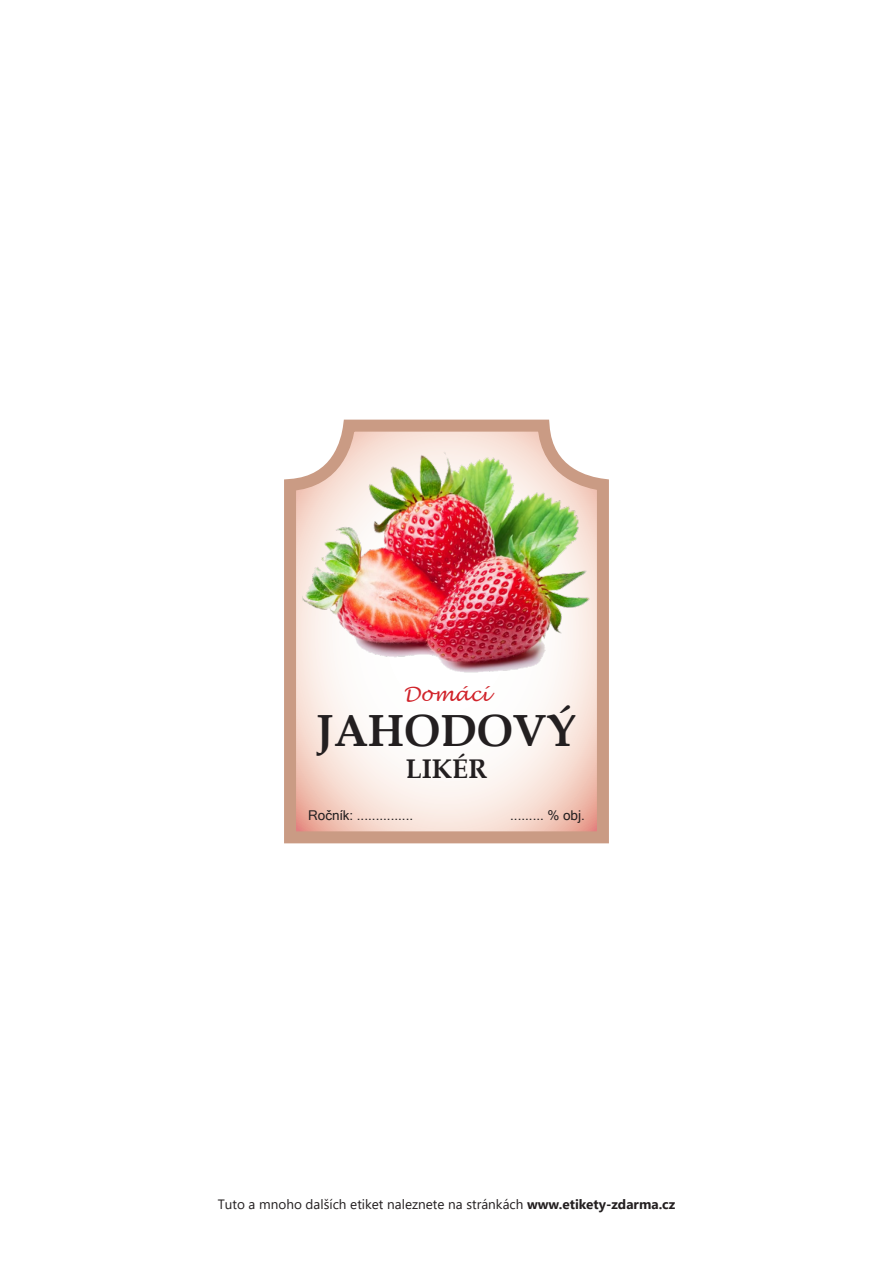
<style>
.page{position:relative;width:893px;height:1263px;background:#fff}
.page>*{position:absolute;margin:0;border:0;box-sizing:border-box;transform-origin:0 0}
.t1{font:700 45px "Book Antiqua";color:#231f20}
.t2{font:700 27px "Book Antiqua";color:#231f20}
.t3{font:italic 19.5px "Lucida Handwriting";color:#d1232a}
.t4{font:13.5px "Segoe UI";color:#231f20}
.t5{font:13.5px "Microsoft Sans Serif";color:#231f20}
.s1{font-weight:700}
</style>
<div class="page">
<svg style="left:284px;top:419px;width:325px;height:425px"></svg>
<img style="left:303px;top:420px;width:292px;height:297px">
<p class="t3" style="left:403px;top:683px;width:88px">Domácí</p>
<p class="t1" style="left:317px;top:700px;width:261px">JAHODOVÝ</p>
<p class="t2" style="left:406px;top:751px;width:83px">LIKÉR</p>
<p class="t5" style="left:308px;top:807px;width:106px">Ročník: ...............</p>
<p class="t5" style="left:510px;top:807px;width:76px">......... % obj.</p>
<p class="t4" style="left:218px;top:1191px;width:459px">Tuto a mnoho dalších etiket naleznete na stránkách <span class="s1">www.etikety-zdarma.cz</span></p>
</div>
